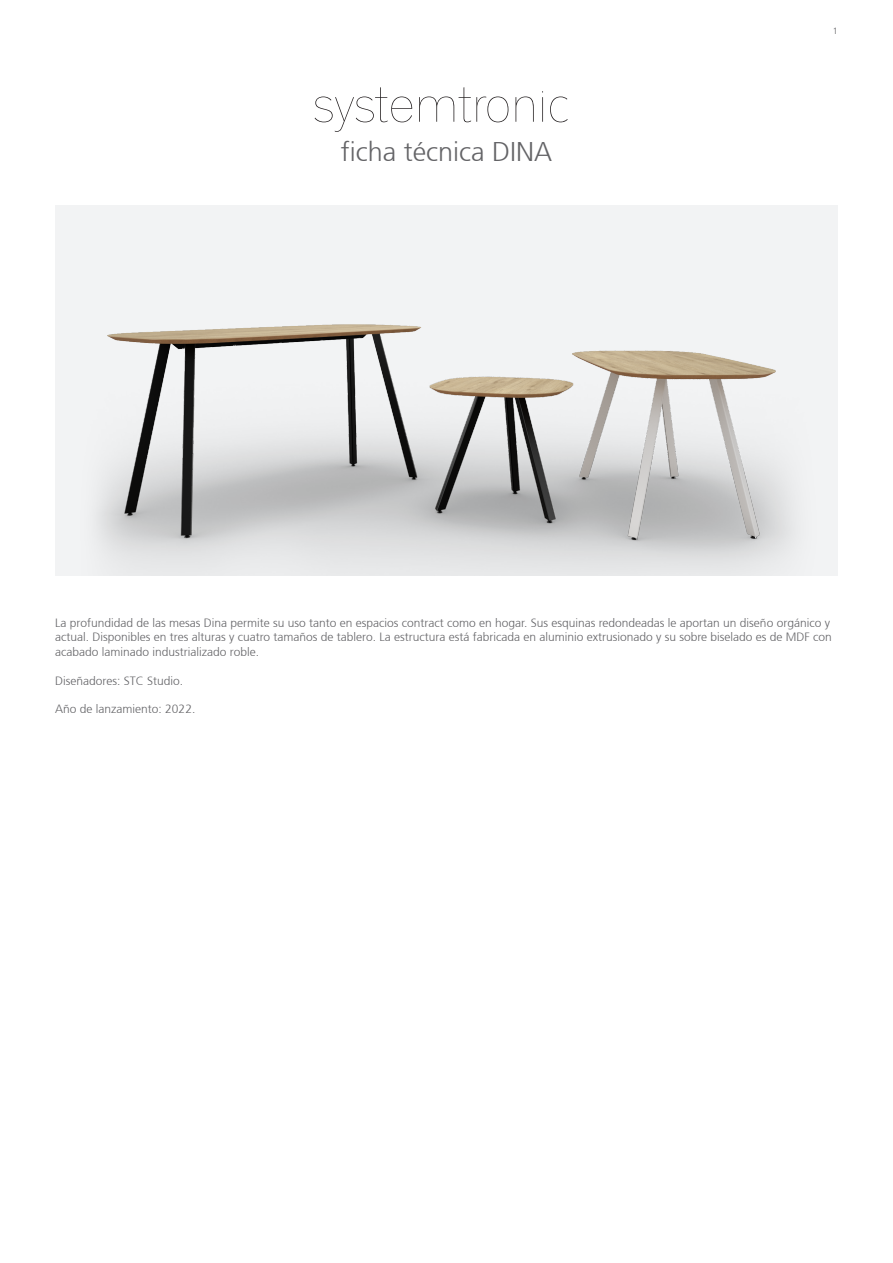
<style>
.page{position:relative;width:893px;height:1263px;background:#fff}
.page>*{position:absolute;margin:0;border:0;box-sizing:border-box;transform-origin:0 0}
.t1{font:300 27px "Frutiger 45";color:#636366}
.t2{font:300 12px/14.4px "Frutiger 45";color:#636366}
.t3{font:300 9px "Frutiger 45";color:#636366}
</style>
<div class="page">
<svg style="left:315px;top:87px;width:97px;height:45px"></svg>
<svg style="left:419px;top:87px;width:89px;height:35px"></svg>
<svg style="left:515px;top:97px;width:19px;height:25px"></svg>
<svg style="left:542px;top:91px;width:1px;height:31px"></svg>
<svg style="left:550px;top:97px;width:18px;height:25px"></svg>
<img style="left:55px;top:205px;width:783px;height:370px">
<p class="t1" style="left:341px;top:136px;width:213px">ficha técnica DINA</p>
<p class="t3" style="left:833px;top:26px;width:7px">1</p>
<p class="t2" style="left:55px;top:616px;width:778px">La profundidad de las mesas Dina permite su uso tanto en espacios contract como en hogar. Sus esquinas redondeadas le aportan un diseño orgánico y actual. Disponibles en tres alturas y cuatro tamaños de tablero. La estructura está fabricada en aluminio extrusionado y su sobre biselado es de MDF con acabado laminado industrializado roble.</p>
<p class="t2" style="left:55px;top:673px;width:129px">Diseñadores: STC Studio.</p>
<p class="t2" style="left:55px;top:702px;width:142px">Año de lanzamiento: 2022.</p>
</div>
